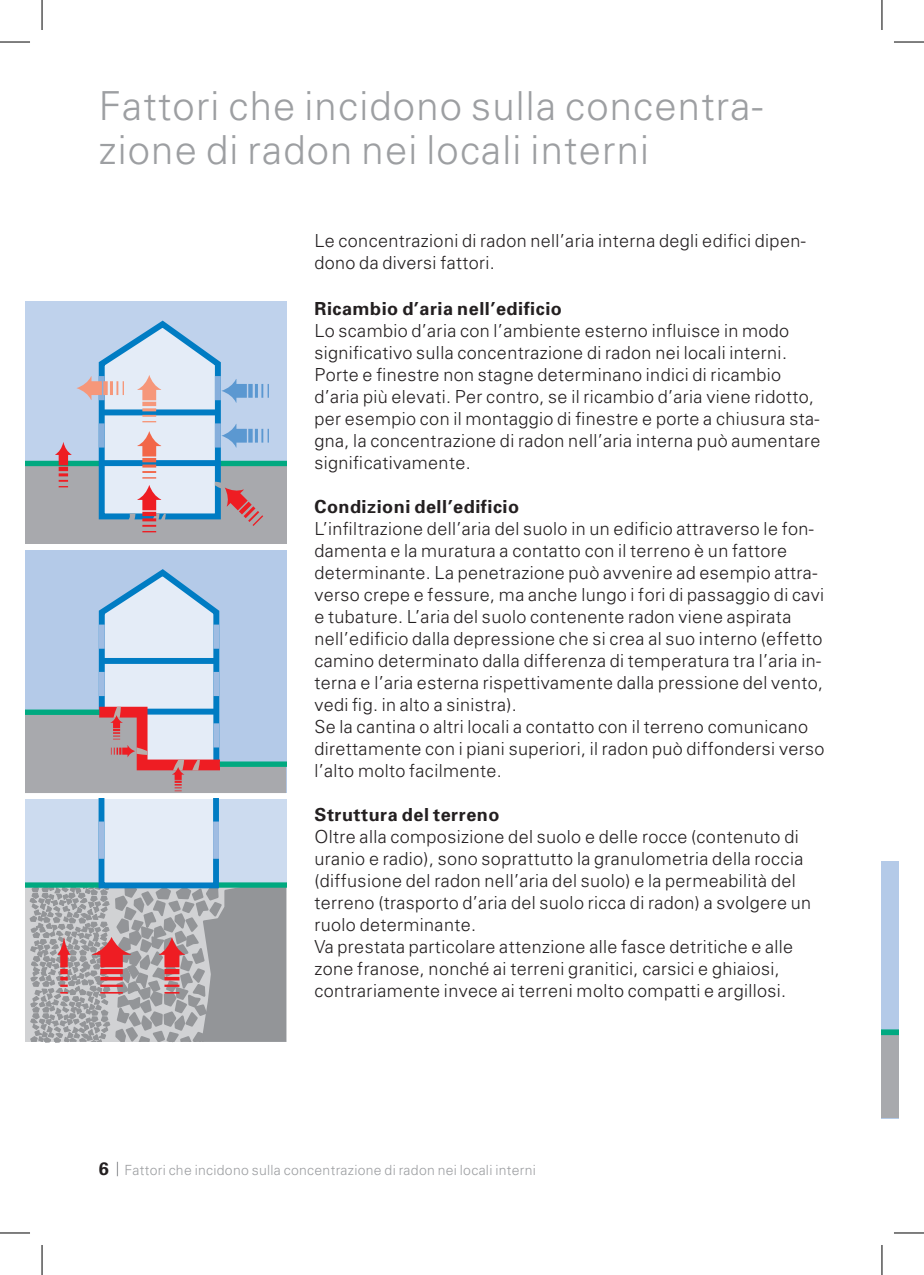
<style>
.page{position:relative;width:924px;height:1275px;background:#fff}
.page>*{position:absolute;margin:0;border:0;box-sizing:border-box;transform-origin:0 0}
.t1{font:300 40px/44px "Univers";letter-spacing:.03em;color:#9d9fa2}
.t2{font:300 18px/22px "Univers";letter-spacing:.02em;color:#231f20}
.t3{font:700 18px "Univers";letter-spacing:.03em;color:#231f20}
.t4{font:300 14px "Univers";letter-spacing:.02em;color:#9d9fa2}
.s1{font-weight:700;font-size:18px;color:#231f20}
</style>
<div class="page">
<div style="left:25px;top:301px;width:261px;height:243px;background:#bfd2ec"></div>
<div style="left:25px;top:463px;width:261px;height:81px;background:#a8a9ad"></div>
<div style="left:25px;top:461px;width:261px;height:5px;background:#00a980"></div>
<svg style="left:55px;top:320px;width:214px;height:212px"></svg>
<div style="left:25px;top:550px;width:261px;height:243px;background:#b4cae8"></div>
<svg style="left:25px;top:569px;width:261px;height:224px"></svg>
<div style="left:25px;top:882px;width:261px;height:5px;background:#00a980"></div>
<svg style="left:29px;top:799px;width:257px;height:243px;background:#b3b6be"></svg>
<div style="left:881px;top:861px;width:17px;height:257px;background:#b4cae8"></div>
<div style="left:881px;top:1032px;width:17px;height:86px;background:#a8a9ad"></div>
<div style="left:881px;top:1029px;width:17px;height:6px;background:#00a980"></div>
<svg style="left:117px;top:1161px;width:1px;height:15px"></svg>
<hr style="left:0;top:42px;width:30px;height:1px;background:#000">
<hr style="left:893px;top:42px;width:30px;height:1px;background:#000">
<hr style="left:0;top:1232px;width:30px;height:1px;background:#000">
<hr style="left:893px;top:1232px;width:30px;height:1px;background:#000">
<hr style="left:42px;top:0;width:1px;height:30px;background:#000">
<hr style="left:42px;top:1245px;width:1px;height:30px;background:#000">
<hr style="left:881px;top:0;width:1px;height:30px;background:#000">
<hr style="left:881px;top:1245px;width:1px;height:30px;background:#000">
<h1 class="t1" style="left:99px;top:82px;width:665px">Fattori che incidono sulla concentra&shy;zione di radon nei locali interni</h1>
<p class="t2" style="left:314px;top:229px;width:492px">Le concentrazioni di radon nell’aria interna degli edifici dipen&shy;dono da diversi fattori.</p>
<p class="t3" style="left:314px;top:297px;width:249px">Ricambio d’aria nell’edificio</p>
<p class="t2" style="left:314px;top:319px;width:507px">Lo scambio d’aria con l’ambiente esterno influisce in modo significativo sulla concentrazione di radon nei locali interni.<br>Porte e finestre non stagne determinano indici di ricambio d’aria più elevati. Per contro, se il ricambio d’aria viene ridotto, per esempio con il montaggio di finestre e porte a chiusura sta&shy;gna, la concentrazione di radon nell’aria interna può aumentare significativamente.</p>
<p class="t3" style="left:314px;top:495px;width:206px">Condizioni dell’edificio</p>
<p class="t2" style="left:314px;top:517px;width:511px">L’infiltrazione dell’aria del suolo in un edificio attraverso le fon&shy;damenta e la muratura a contatto con il terreno è un fattore determinante. La penetrazione può avvenire ad esempio attra&shy;verso crepe e fessure, ma anche lungo i fori di passaggio di cavi e tubature. L’aria del suolo contenente radon viene aspirata nell’edificio dalla depressione che si crea al suo interno (effetto camino determinato dalla differenza di temperatura tra l’aria in&shy;terna e l’aria esterna rispettivamente dalla pressione del vento, vedi fig. in alto a sinistra).<br>Se la cantina o altri locali a contatto con il terreno comunicano direttamente con i piani superiori, il radon può diffondersi verso l’alto molto facilmente.</p>
<p class="t3" style="left:314px;top:803px;width:186px">Struttura del terreno</p>
<p class="t2" style="left:314px;top:825px;width:498px">Oltre alla composizione del suolo e delle rocce (contenuto di uranio e radio), sono soprattutto la granulometria della roccia (diffusione del radon nell’aria del suolo) e la permeabilità del terreno (trasporto d’aria del suolo ricca di radon) a svolgere un ruolo determinante.<br>Va prestata particolare attenzione alle fasce detritiche e alle zone franose, nonché ai terreni granitici, carsici e ghiaiosi, contrariamente invece ai terreni molto compatti e argillosi.</p>
<p class="t4" style="left:99px;top:1161px;width:438px"><span class="s1">6</span> Fattori che incidono sulla concentrazione di radon nei locali interni</p>
</div>
